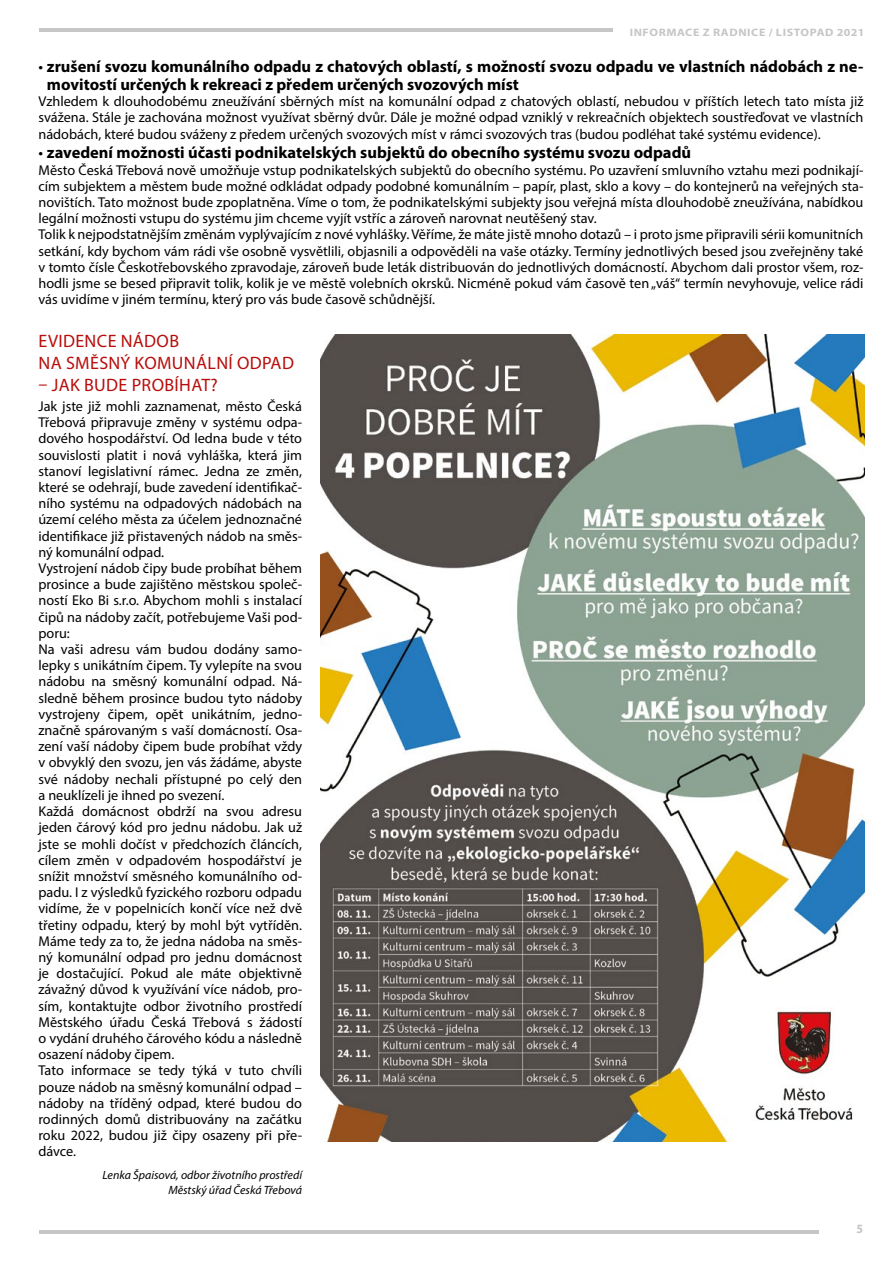
<style>
.page{position:relative;width:893px;height:1263px;background:#fff}
.page>*{position:absolute;margin:0;border:0;box-sizing:border-box;transform-origin:0 0}
.t1{font:18px/21.6px "Myriad Pro";letter-spacing:.02em;color:#b70e0c}
.t2{font:700 16.5px/18px "Myriad Pro";color:#000}
.t3{font:14.25px/16.2px "Myriad Pro";color:#000}
.t4{font:700 12.75px "Myriad Pro";color:#c6c6c6;scale:.94 1}
.t5{font:italic 12px/14.4px "Myriad Pro";color:#000;text-align:right}
.t6{font:700 10.8px "Myriad Pro";letter-spacing:.05em;color:#c6c6c6;scale:1.11 1}
.s1{font-weight:400}
</style>
<div class="page">
<hr style="left:39px;top:1230px;width:780px;height:3px;background:#c6c6c6">
<hr style="left:39px;top:29px;width:574px;height:3px;background:#c6c6c6">
<img style="left:320px;top:335px;width:544px;height:807px">
<p class="t6" style="left:630px;top:25px;width:213px">INFORMACE Z RADNICE / LISTOPAD 2021</p>
<p class="t2" style="left:47px;top:57px;width:818px;text-indent:-8px"><span class="s1">•</span> zrušení svozu komunálního odpadu z chatových oblastí, s možností svozu odpadu ve vlastních nádobách z ne&shy;movitostí určených k rekreaci z předem určených svozových míst</p>
<p class="t3" style="left:38px;top:93px;width:826px;text-align:justify">Vzhledem k dlouhodobému zneužívání sběrných míst na komunální odpad z chatových oblastí, nebudou v příštích letech tato místa již svážena. Stále je zachována možnost využívat sběrný dvůr. Dále je možné odpad vzniklý v rekreačních objektech soustřeďovat ve vlastních nádobách, které budou sváženy z předem určených svozových míst v rámci svozových tras (budou podléhat také systému evidence).</p>
<p class="t2" style="left:38px;top:143px;width:654px"><span class="s1">•</span> zavedení možnosti účasti podnikatelských subjektů do obecního systému svozu odpadů</p>
<p class="t3" style="left:38px;top:161px;width:826px">Město Česká Třebová nově umožňuje vstup podnikatelských subjektů do obecního systému. Po uzavření smluvního vztahu mezi podnikají&shy;cím subjektem a městem bude možné odkládat odpady podobné komunálním – papír, plast, sklo a kovy – do kontejnerů na veřejných sta&shy;novištích. Tato možnost bude zpoplatněna. Víme o tom, že podnikatelskými subjekty jsou veřejná místa dlouhodobě zneužívána, nabídkou legální možnosti vstupu do systému jim chceme vyjít vstříc a zároveň narovnat neutěšený stav.<br>Tolik k nejpodstatnějším změnám vyplývajícím z nové vyhlášky. Věříme, že máte jistě mnoho dotazů – i proto jsme připravili sérii komunitních setkání, kdy bychom vám rádi vše osobně vysvětlili, objasnili a odpověděli na vaše otázky. Termíny jednotlivých besed jsou zveřejněny také v tomto čísle Českotřebovského zpravodaje, zároveň bude leták distribuován do jednotlivých domácností. Abychom dali prostor všem, roz&shy;hodli jsme se besed připravit tolik, kolik je ve městě volebních okrsků. Nicméně pokud vám časově ten „váš“ termín nevyhovuje, velice rádi vás uvidíme v jiném termínu, který pro vás bude časově schůdnější.</p>
<p class="t1" style="left:39px;top:330px;width:257px">EVIDENCE NÁDOB<br>NA SMĚSNÝ KOMUNÁLNÍ ODPAD</p>
<p class="t1" style="left:39px;top:373px;width:181px">– JAK BUDE PROBÍHAT?</p>
<p class="t3" style="left:38px;top:398px;width:265px">Jak jste již mohli zaznamenat, město Česká Třebová připravuje změny v systému odpa&shy;dového hospodářství. Od ledna bude v této souvislosti platit i nová vyhláška, která jim stanoví legislativní rámec. Jedna ze změn, které se odehrají, bude zavedení identifikač&shy;ního systému na odpadových nádobách na území celého města za účelem jednoznačné identifikace již přistavených nádob na směs&shy;ný komunální odpad.<br>Vystrojení nádob čipy bude probíhat během prosince a bude zajištěno městskou společ&shy;ností Eko Bi s.r.o. Abychom mohli s instalací čipů na nádoby začít, potřebujeme Vaši pod&shy;poru:<br>Na vaši adresu vám budou dodány samo&shy;lepky s unikátním čipem. Ty vylepíte na svou nádobu na směsný komunální odpad. Ná&shy;sledně během prosince budou tyto nádoby vystrojeny čipem, opět unikátním, jedno&shy;značně spárovaným s vaší domácností. Osa&shy;zení vaší nádoby čipem bude probíhat vždy v obvyklý den svozu, jen vás žádáme, abyste své nádoby nechali přístupné po celý den a neuklízeli je ihned po svezení.<br>Každá domácnost obdrží na svou adresu jeden čárový kód pro jednu nádobu. Jak už jste se mohli dočíst v předchozích článcích, cílem změn v odpadovém hospodářství je snížit množství směsného komunálního od&shy;padu. I z výsledků fyzického rozboru odpadu vidíme, že v popelnicích končí více než dvě třetiny odpadu, který by mohl být vytříděn.<br>Máme tedy za to, že jedna nádoba na směs&shy;ný komunální odpad pro jednu domácnost je dostačující. Pokud ale máte objektivně závažný důvod k využívání více nádob, pro&shy;sím, kontaktujte odbor životního prostředí Městského úřadu Česká Třebová s žádostí o vydání druhého čárového kódu a následně osazení nádoby čipem.<br>Tato informace se tedy týká v tuto chvíli pouze nádob na směsný komunální odpad – nádoby na tříděný odpad, které budou do rodinných domů distribuovány na začátku roku 2022, budou již čipy osazeny při pře&shy;dávce.</p>
<p class="t5" style="left:103px;top:1168px;width:201px">Lenka Špaisová, odbor životního prostředí<br>Městský úřad Česká Třebová</p>
<p class="t4" style="left:856px;top:1220px;width:9px">5</p>
</div>
